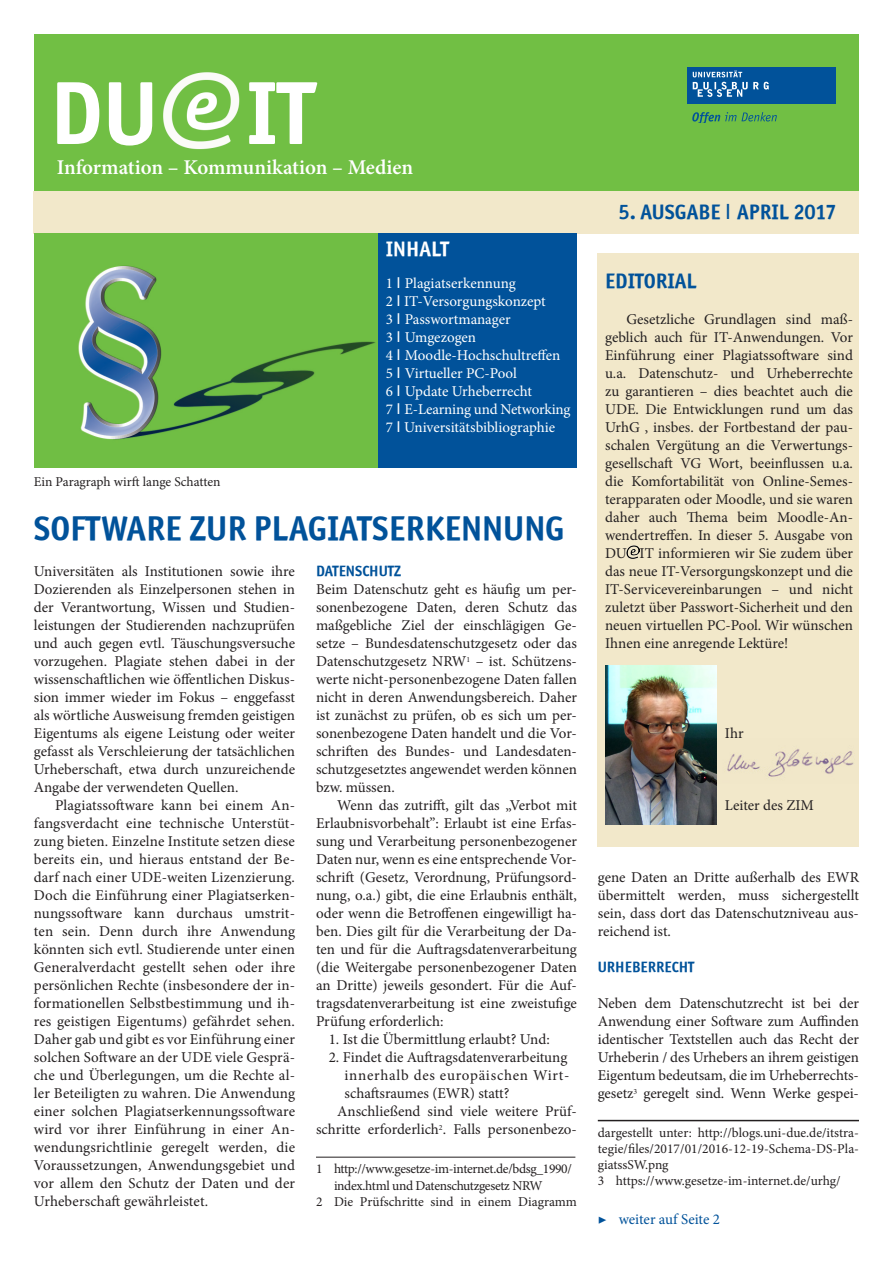
<style>
.page{position:relative;width:893px;height:1263px;background:#fff}
.page>*{position:absolute;margin:0;border:0;box-sizing:border-box;transform-origin:0 0}
.Titel{font:90px "Officina Sans ITCTT Bold";color:#fff}
.subTitel_Aufmacher{font:34.5px "Officina Sans ITCTT Bold";color:#01529a}
.subTitel_Aufmacher_d{font:600 21px "Minion Pro";color:#fff}
.subTitel_14_pt{font:21px "Officina Sans ITCTT Bold";color:#01529a}
.subTitel_14_pt-2{font:21px "Officina Sans ITCTT Bold";color:#fff}
.fließtext_einzug{font:15px/18px "Minion Pro";color:#231f20;text-align:justify}
.fließtext{font:15px/18px "Minion Pro";letter-spacing:-.005em;color:#231f20;text-align:justify}
.fließtext-2{font:15px "Minion Pro";letter-spacing:-.005em;color:#fff}
.fließtext_Kopie{font:15px/18px "Minion Pro";color:#231f20}
.subTitel_14_pt-3{font:15px "Minion Pro";color:#fff}
.Zwischentitel{font:15px "Officina Sans ITCTT Bold";color:#01529a}
.t1{font:15px "Minion Pro";letter-spacing:-.005em;color:#01529a}
.Fussnotentext{font:13.5px/16.2px "Minion Pro";letter-spacing:-.005em;color:#231f20;text-align:justify}
.Fussnotentext-2{font:13.5px/16.2px "Minion Pro";letter-spacing:-.025em;color:#231f20}
.bildunterschrift{font:13.5px "Minion Pro";letter-spacing:-.005em;color:#231f20}
.s1{font-family:"Arial"}
</style>
<div class="page">
<div style="left:34px;top:35px;width:825px;height:156px;background:#71bf44"></div>
<div style="left:34px;top:191px;width:825px;height:42px;background:#f2e8ca"></div>
<svg style="left:692px;top:112px;width:85px;height:11px"></svg>
<div style="left:688px;top:67px;width:147px;height:36px;background:#01529a"></div>
<svg style="left:693px;top:70px;width:76px;height:27px"></svg>
<img style="left:163px;top:72px;width:77px;height:78px">
<div style="left:598px;top:253px;width:261px;height:593px;background:#f2e8ca"></div>
<svg style="left:627px;top:546px;width:12px;height:12px"></svg>
<div style="left:377px;top:233px;width:200px;height:235px;background:#01529a"></div>
<hr style="left:316px;top:1157px;width:259px;height:1px;background:#231f20">
<hr style="left:598px;top:1120px;width:261px;height:1px;background:#231f20">
<img style="left:34px;top:233px;width:343px;height:235px">
<img style="left:716px;top:739px;width:139px;height:45px">
<img style="left:605px;top:665px;width:111px;height:160px">
<p class="Titel" style="left:50px;top:58px;width:266px">DU IT</p>
<p class="subTitel_Aufmacher_d" style="left:57px;top:153px;width:358px">Information – Kommunikation – Medien</p>
<p class="bildunterschrift" style="left:34px;top:473px;width:188px">Ein Paragraph wirft lange Schatten</p>
<p class="subTitel_14_pt-2" style="left:386px;top:236px;width:65px">INHALT</p>
<p class="subTitel_14_pt-3" style="left:386px;top:273px;width:132px">1 <span class="s1">I</span> Plagiatserkennung</p>
<p class="subTitel_14_pt-3" style="left:386px;top:291px;width:161px">2 <span class="s1">I</span> IT-Versorgungskonzept</p>
<p class="fließtext-2" style="left:386px;top:309px;width:126px">3 <span class="s1">I</span> Passwortmanager</p>
<p class="fließtext-2" style="left:386px;top:327px;width:92px">3 <span class="s1">I</span> Umgezogen</p>
<p class="fließtext-2" style="left:386px;top:345px;width:176px">4 <span class="s1">I</span> Moodle-Hochschultreffen</p>
<p class="fließtext-2" style="left:386px;top:363px;width:133px">5 <span class="s1">I</span> Virtueller PC-Pool</p>
<p class="fließtext-2" style="left:386px;top:381px;width:148px">6 <span class="s1">I</span> Update Urheberrecht</p>
<p class="fließtext-2" style="left:386px;top:399px;width:186px">7 <span class="s1">I</span> E-Learning und Networking</p>
<p class="fließtext-2" style="left:386px;top:417px;width:171px">7 <span class="s1">I</span> Universitätsbibliographie</p>
<p class="subTitel_Aufmacher" style="left:34px;top:507px;width:532px">SOFTWARE ZUR PLAGIATSERKENNUNG</p>
<p class="fließtext" style="left:34px;top:562px;width:263px">Universitäten als Institutionen sowie ihre Dozierenden als Einzelpersonen stehen in der Verantwortung, Wissen und Studien&shy;leistungen der Studierenden nachzuprüfen und auch gegen evtl. Täuschungsversuche vorzugehen. Plagiate stehen dabei in der wissenschaftlichen wie öffentlichen Diskus&shy;sion immer wieder im Fokus – enggefasst als wörtliche Ausweisung fremden geistigen Eigentums als eigene Leistung oder weiter gefasst als Verschleierung der tatsächlichen Urheberschaft, etwa durch unzureichende Angabe der verwendeten Quellen.</p>
<p class="fließtext_einzug" style="left:34px;top:796px;width:263px;text-indent:21px">Plagiatssoftware kann bei einem An&shy;fangsverdacht eine technische Unterstüt&shy;zung bieten. Einzelne Institute setzen diese bereits ein, und hieraus entstand der Be&shy;darf nach einer UDE-weiten Lizenzierung.<br>Doch die Einführung einer Plagiatserken&shy;nungssoftware kann durchaus umstrit&shy;ten sein. Denn durch ihre Anwendung könnten sich evtl. Studierende unter einen Generalverdacht gestellt sehen oder ihre persönlichen Rechte (insbesondere der in&shy;formationellen Selbstbestimmung und ih&shy;res geistigen Eigentums) gefährdet sehen.<br>Daher gab und gibt es vor Einführung einer solchen Software an der UDE viele Gesprä&shy;che und Überlegungen, um die Rechte al&shy;ler Beteiligten zu wahren. Die Anwendung einer solchen Plagiatserkennungssoftware wird vor ihrer Einführung in einer An&shy;wendungsrichtlinie geregelt werden, die Voraussetzungen, Anwendungsgebiet und vor allem den Schutz der Daten und der Urheberschaft gewährleistet.</p>
<p class="Zwischentitel" style="left:316px;top:562px;width:87px">DATENSCHUTZ</p>
<p class="fließtext" style="left:316px;top:580px;width:262px">Beim Datenschutz geht es häufig um per&shy;sonenbezogene Daten, deren Schutz das maßgebliche Ziel der einschlägigen Ge&shy;setze – Bundesdatenschutzgesetz oder das Datenschutzgesetz NRW<sup>1</sup> – ist. Schützens&shy;werte nicht-personenbezogene Daten fallen nicht in deren Anwendungsbereich. Daher ist zunächst zu prüfen, ob es sich um per&shy;sonenbezogene Daten handelt und die Vor&shy;schriften des Bundes- und Landesdaten&shy;schutzgesetztes angewendet werden können bzw. müssen.</p>
<p class="fließtext_einzug" style="left:316px;top:796px;width:262px;text-indent:21px">Wenn das zutrifft, gilt das „Verbot mit Erlaubnisvorbehalt”: Erlaubt ist eine Erfas&shy;sung und Verarbeitung personenbezogener Daten nur, wenn es eine entsprechende Vor&shy;schrift (Gesetz, Verordnung, Prüfungsord&shy;nung, o.a.) gibt, die eine Erlaubnis enthält, oder wenn die Betroffenen eingewilligt ha&shy;ben. Dies gilt für die Verarbeitung der Da&shy;ten und für die Auftragsdatenverarbeitung (die Weitergabe personenbezogener Daten an Dritte) jeweils gesondert. Für die Auf&shy;tragsdatenverarbeitung ist eine zweistufige Prüfung erforderlich:</p>
<p class="fließtext_Kopie" style="left:329px;top:1030px;width:222px">1. Ist die Übermittlung erlaubt? Und:</p>
<p class="fließtext_Kopie" style="left:344px;top:1048px;width:227px;text-indent:-16px">2. Findet die Auftragsdatenverarbeitung innerhalb des europäischen Wirt&shy;schaftsraumes (EWR) statt?</p>
<p class="fließtext_einzug" style="left:316px;top:1102px;width:262px;text-align:right">Anschließend sind viele weitere Prüf&shy;schritte erforderlich<sup>2</sup>. Falls personenbezo-</p>
<p class="Fussnotentext-2" style="left:334px;top:1161px;width:239px;text-indent:-18px">1 http://www.gesetze-im-internet.de/bdsg_1990/ index.html und Datenschutzgesetz NRW</p>
<p class="Fussnotentext" style="left:316px;top:1193px;width:262px">2 Die Prüfschritte sind in einem Diagramm</p>
<p class="subTitel_14_pt" style="left:619px;top:198px;width:220px">5. AUSGABE <span class="s1">I</span> APRIL 2017</p>
<p class="subTitel_14_pt" style="left:605px;top:268px;width:93px">EDITORIAL</p>
<p class="fließtext_einzug" style="left:605px;top:310px;width:249px;text-indent:21px">Gesetzliche Grundlagen sind maß&shy;geblich auch für IT-Anwendungen. Vor Einführung einer Plagiatssoftware sind u.a. Datenschutz- und Urheberrechte zu garantieren – dies beachtet auch die UDE. Die Entwicklungen rund um das UrhG , insbes. der Fortbestand der pau&shy;schalen Vergütung an die Verwertungs&shy;gesellschaft VG Wort, beeinflussen u.a. die Komfortabilität von Online-Semes&shy;terapparaten oder Moodle, und sie waren daher auch Thema beim Moodle-An&shy;wendertreffen. In dieser 5. Ausgabe von DU IT informieren wir Sie zudem über das neue IT-Versorgungskonzept und die IT-Servicevereinbarungen – und nicht zuletzt über Passwort-Sicherheit und den neuen virtuellen PC-Pool. Wir wünschen Ihnen eine anregende Lektüre!</p>
<p class="fließtext" style="left:725px;top:724px;width:20px">Ihr</p>
<p class="fließtext" style="left:725px;top:796px;width:90px">Leiter des ZIM</p>
<p class="fließtext_einzug" style="left:598px;top:868px;width:263px">gene Daten an Dritte außerhalb des EWR übermittelt werden, muss sichergestellt sein, dass dort das Datenschutzniveau aus&shy;reichend ist.</p>
<p class="Zwischentitel" style="left:598px;top:958px;width:98px">URHEBERRECHT</p>
<p class="fließtext" style="left:598px;top:994px;width:263px">Neben dem Datenschutzrecht ist bei der Anwendung einer Software zum Auffinden identischer Textstellen auch das Recht der Urheberin / des Urhebers an ihrem geistigen Eigentum bedeutsam, die im Urheberrechts&shy;gesetz<sup>3</sup> geregelt sind. Wenn Werke gespei-</p>
<p class="Fussnotentext" style="left:598px;top:1124px;width:263px">dargestellt unter: http://blogs.uni-due.de/itstra&shy;tegie/files/2017/01/2016-12-19-Schema-DS-Pla&shy;giatssSW.png</p>
<p class="Fussnotentext" style="left:598px;top:1173px;width:244px">3 https://www.gesetze-im-internet.de/urhg/</p>
<p class="t1" style="left:598px;top:1209px;width:124px">▶ weiter auf Seite 2</p>
</div>
